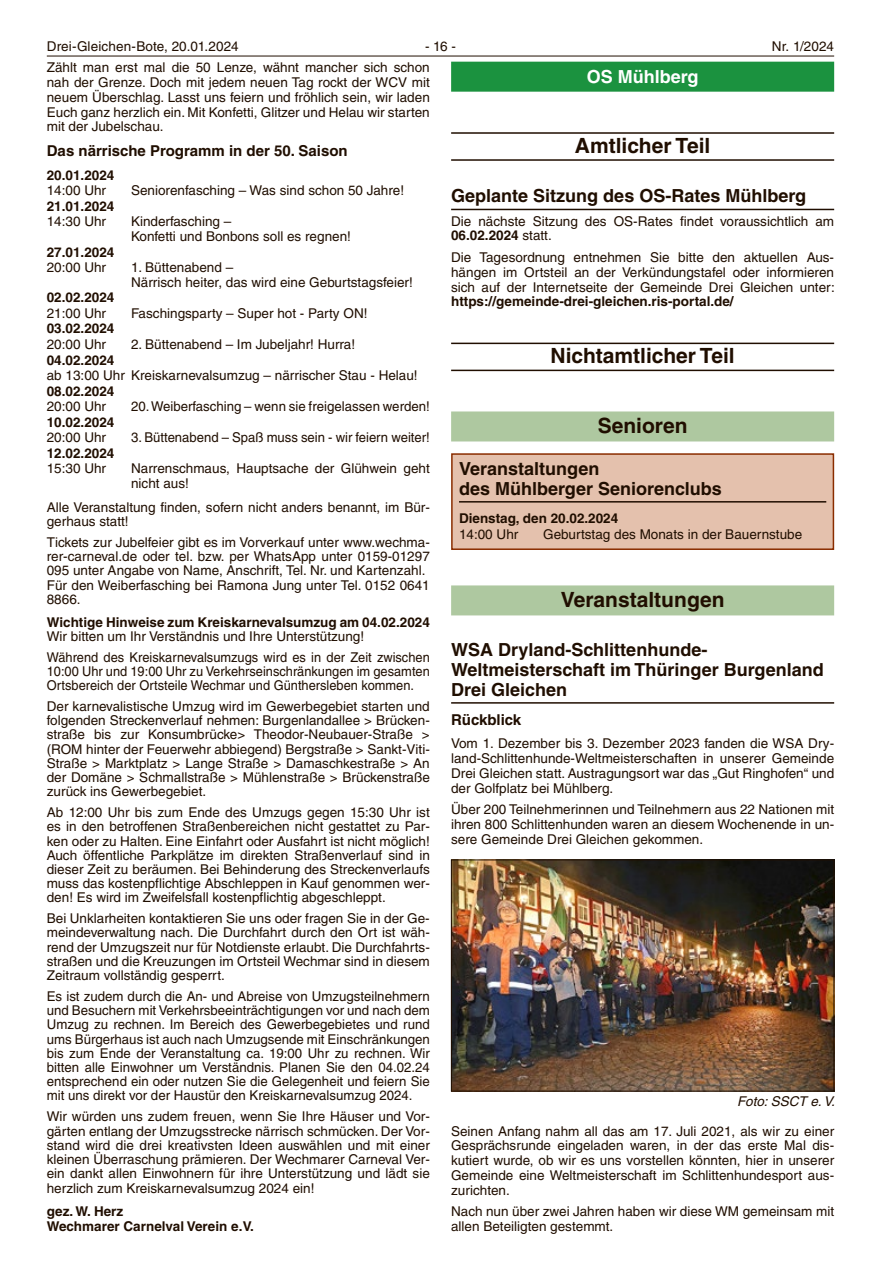
<style>
.page{position:relative;width:881px;height:1263px;background:#fff}
.page>*{position:absolute;margin:0;border:0;box-sizing:border-box;transform-origin:0 0}
.t1{font:700 21px "Helvetica LT";color:#200e00}
.t2{font:700 18px/19.6px "Helvetica LT";color:#200e00}
.t3{font:700 18px "Helvetica LT";color:#fff}
.t4{font:700 15px "Helvetica LT";color:#200e00}
.t5{font:13.5px/14.2px "Helvetica LT";color:#200e00;text-align:justify}
.t6{font:700 13.5px/14.9px "Helvetica LT";color:#200e00}
.t7{font:13.5px/14.2px "Helvetica LT";color:#200e00;scale:.95 1}
.t8{font:italic 13.5px "Helvetica LT";color:#200e00}
.s1{font-weight:700}
</style>
<div class="page">
<hr style="left:47px;top:56px;width:786px;height:1px;background:#200e00">
<div style="left:451px;top:62px;width:382px;height:30px;background:#1b923f"></div>
<hr style="left:451px;top:132px;width:382px;height:2px;background:#200e00">
<hr style="left:451px;top:159px;width:382px;height:2px;background:#200e00">
<hr style="left:451px;top:209px;width:382px;height:1px;background:#200e00">
<hr style="left:451px;top:343px;width:382px;height:1px;background:#200e00">
<hr style="left:451px;top:370px;width:382px;height:1px;background:#200e00">
<div style="left:451px;top:411px;width:382px;height:30px;background:#aec8a0"></div>
<div style="left:451px;top:585px;width:382px;height:30px;background:#aec8a0"></div>
<hr style="left:451px;top:702px;width:382px;height:2px;background:#200e00">
<div style="left:451px;top:454px;width:382px;height:95px;background:#e4c1ad"></div>
<hr style="left:459px;top:501px;width:367px;height:2px;background:#200e00">
<div style="left:451px;top:453px;width:382px;height:97px;border:2px solid #8a2d00"></div>
<img style="left:453px;top:862px;width:378px;height:227px">
<div style="left:451px;top:860px;width:382px;height:231px;border:1px solid #200e00"></div>
<p class="t5" style="left:47px;top:39px;width:193px">Drei-Gleichen-Bote, 20.01.2024</p>
<p class="t5" style="left:425px;top:39px;width:32px">- 16 -</p>
<p class="t5" style="left:771px;top:39px;width:63px">Nr. 1/2024</p>
<h2 class="t3" style="left:586px;top:66px;width:113px">OS Mühlberg</h2>
<p class="t5" style="left:47px;top:60px;width:384px;line-height:14.9px">Zählt man erst mal die 50 Lenze, wähnt mancher sich schon nah der Grenze. Doch mit jedem neuen Tag rockt der WCV mit neuem Überschlag. Lasst uns feiern und fröhlich sein, wir laden Euch ganz herzlich ein. Mit Konfetti, Glitzer und Helau wir starten mit der Jubelschau.</p>
<p class="t4" style="left:47px;top:142px;width:302px">Das närrische Programm in der 50. Saison</p>
<p class="t6" style="left:47px;top:167px;width:69px">20.01.2024</p>
<p class="t5" style="left:47px;top:183px;width:61px">14:00 Uhr</p>
<p class="t5" style="left:131px;top:183px;width:274px">Seniorenfasching – Was sind schon 50 Jahre!</p>
<p class="t6" style="left:47px;top:198px;width:69px">21.01.2024</p>
<p class="t5" style="left:47px;top:214px;width:61px">14:30 Uhr</p>
<p class="t5" style="left:131px;top:214px;width:221px;line-height:14.7px">Kinderfasching –<br>Konfetti und Bonbons soll es regnen!</p>
<p class="t6" style="left:47px;top:244px;width:69px">27.01.2024</p>
<p class="t5" style="left:47px;top:260px;width:61px">20:00 Uhr</p>
<p class="t5" style="left:131px;top:260px;width:283px;line-height:14.7px">1. Büttenabend –<br>Närrisch heiter, das wird eine Geburtstagsfeier!</p>
<p class="t6" style="left:47px;top:290px;width:69px">02.02.2024</p>
<p class="t5" style="left:47px;top:306px;width:61px">21:00 Uhr</p>
<p class="t5" style="left:131px;top:306px;width:238px">Faschingsparty – Super hot - Party ON!</p>
<p class="t6" style="left:47px;top:321px;width:69px">03.02.2024</p>
<p class="t5" style="left:47px;top:337px;width:61px">20:00 Uhr</p>
<p class="t5" style="left:131px;top:337px;width:225px">2. Büttenabend – Im Jubeljahr! Hurra!</p>
<p class="t6" style="left:47px;top:352px;width:69px">04.02.2024</p>
<p class="t5" style="left:47px;top:368px;width:372px">ab 13:00 Uhr Kreiskarnevalsumzug – närrischer Stau - Helau!</p>
<p class="t6" style="left:47px;top:383px;width:69px">08.02.2024</p>
<p class="t5" style="left:47px;top:399px;width:61px">20:00 Uhr</p>
<p class="t5" style="left:131px;top:399px;width:300px">20. Weiberfasching – wenn sie freigelassen werden!</p>
<p class="t6" style="left:47px;top:414px;width:69px">10.02.2024</p>
<p class="t5" style="left:47px;top:430px;width:61px">20:00 Uhr</p>
<p class="t5" style="left:131px;top:430px;width:300px">3. Büttenabend – Spaß muss sein - wir feiern weiter!</p>
<p class="t6" style="left:47px;top:445px;width:69px">12.02.2024</p>
<p class="t5" style="left:47px;top:461px;width:61px">15:30 Uhr</p>
<p class="t5" style="left:131px;top:461px;width:300px;line-height:14.7px">Narrenschmaus, Hauptsache der Glühwein geht nicht aus!</p>
<p class="t5" style="left:47px;top:500px;width:384px">Alle Veranstaltung finden, sofern nicht anders benannt, im Bür&shy;gerhaus statt!</p>
<p class="t5" style="left:47px;top:535px;width:384px;text-align:left">Tickets zur Jubelfeier gibt es im Vorverkauf unter www.wechma&shy;rer-carneval.de oder tel. bzw. per WhatsApp unter 0159-01297<br>095 unter Angabe von Name, Anschrift, Tel. Nr. und Kartenzahl.<br>Für den Weiberfasching bei Ramona Jung unter Tel. 0152 0641<br>8866.</p>
<p class="t6" style="left:47px;top:614px;width:384px">Wichtige Hinweise zum Kreiskarnevalsumzug am 04.02.2024</p>
<p class="t5" style="left:47px;top:625px;width:384px;line-height:21px">Wir bitten um Ihr Verständnis und Ihre Unterstützung!<br>Während des Kreiskarnevalsumzugs wird es in der Zeit zwischen</p>
<p class="t7" style="left:47px;top:664px;width:404px">10:00 Uhr und 19:00 Uhr zu Verkehrseinschränkungen im gesamten<br>Ortsbereich der Ortsteile Wechmar und Günthersleben kommen.</p>
<p class="t5" style="left:47px;top:699px;width:384px">Der karnevalistische Umzug wird im Gewerbegebiet starten und folgenden Streckenverlauf nehmen: Burgenlandallee &gt; Brücken&shy;straße bis zur Konsumbrücke&gt; Theodor-Neubauer-Straße &gt; (ROM hinter der Feuerwehr abbiegend) Bergstraße &gt; Sankt-Viti-Straße &gt; Marktplatz &gt; Lange Straße &gt; Damaschkestraße &gt; An der Domäne &gt; Schmallstraße &gt; Mühlenstraße &gt; Brückenstraße zurück ins Gewerbegebiet.</p>
<p class="t5" style="left:47px;top:805px;width:384px">Ab 12:00 Uhr bis zum Ende des Umzugs gegen 15:30 Uhr ist es in den betroffenen Straßenbereichen nicht gestattet zu Par&shy;ken oder zu Halten. Eine Einfahrt oder Ausfahrt ist nicht möglich!<br>Auch öffentliche Parkplätze im direkten Straßenverlauf sind in dieser Zeit zu beräumen. Bei Behinderung des Streckenverlaufs muss das kostenpflichtige Abschleppen in Kauf genommen wer&shy;den! Es wird im Zweifelsfall kostenpflichtig abgeschleppt.</p>
<p class="t5" style="left:47px;top:911px;width:384px">Bei Unklarheiten kontaktieren Sie uns oder fragen Sie in der Ge&shy;meindeverwaltung nach. Die Durchfahrt durch den Ort ist wäh&shy;rend der Umzugszeit nur für Notdienste erlaubt. Die Durchfahrts&shy;straßen und die Kreuzungen im Ortsteil Wechmar sind in diesem Zeitraum vollständig gesperrt.</p>
<p class="t5" style="left:47px;top:989px;width:384px">Es ist zudem durch die An- und Abreise von Umzugsteilnehmern und Besuchern mit Verkehrsbeeinträchtigungen vor und nach dem Umzug zu rechnen. Im Bereich des Gewerbegebietes und rund ums Bürgerhaus ist auch nach Umzugsende mit Einschränkungen bis zum Ende der Veranstaltung ca. 19:00 Uhr zu rechnen. Wir bitten alle Einwohner um Verständnis. Planen Sie den 04.02.24 entsprechend ein oder nutzen Sie die Gelegenheit und feiern Sie mit uns direkt vor der Haustür den Kreiskarnevalsumzug 2024.</p>
<p class="t5" style="left:47px;top:1109px;width:384px">Wir würden uns zudem freuen, wenn Sie Ihre Häuser und Vor&shy;gärten entlang der Umzugsstrecke närrisch schmücken. Der Vor&shy;stand wird die drei kreativsten Ideen auswählen und mit einer kleinen Überraschung prämieren. Der Wechmarer Carneval Ver&shy;ein dankt allen Einwohnern für ihre Unterstützung und lädt sie herzlich zum Kreiskarnevalsumzug 2024 ein!</p>
<p class="t6" style="left:47px;top:1204px;width:208px">gez. W. Herz<br>Wechmarer Carnelval Verein e.V.</p>
<h1 class="t1" style="left:574px;top:133px;width:137px">Amtlicher Teil</h1>
<h2 class="t2" style="left:451px;top:186px;width:356px">Geplante Sitzung des OS-Rates Mühlberg</h2>
<p class="t5" style="left:451px;top:213px;width:384px;line-height:14.9px">Die nächste Sitzung des OS-Rates findet voraussichtlich am<br><span class="s1">06.02.2024</span> statt.</p>
<p class="t5" style="left:451px;top:250px;width:385px;line-height:14.9px">Die Tagesordnung entnehmen Sie bitte den aktuellen Aus&shy;hängen im Ortsteil an der Verkündungstafel oder informieren sich auf der Internetseite der Gemeinde Drei Gleichen unter:</p>
<p class="t6" style="left:451px;top:294px;width:284px">https://gemeinde-drei-gleichen.ris-portal.de/</p>
<h1 class="t1" style="left:550px;top:343px;width:186px">Nichtamtlicher Teil</h1>
<h1 class="t1" style="left:597px;top:413px;width:91px">Senioren</h1>
<h2 class="t2" style="left:459px;top:459px;width:264px">Veranstaltungen<br>des Mühlberger Seniorenclubs</h2>
<p class="t6" style="left:459px;top:510px;width:161px">Dienstag, den 20.02.2024</p>
<p class="t5" style="left:459px;top:527px;width:61px">14:00 Uhr</p>
<p class="t5" style="left:543px;top:527px;width:260px">Geburtstag des Monats in der Bauernstube</p>
<h1 class="t1" style="left:560px;top:587px;width:165px">Veranstaltungen</h1>
<h2 class="t2" style="left:451px;top:640px;width:374px">WSA Dryland-Schlittenhunde-<br>Weltmeisterschaft im Thüringer Burgenland<br>Drei Gleichen</h2>
<p class="t4" style="left:451px;top:710px;width:72px">Rückblick</p>
<p class="t5" style="left:451px;top:736px;width:384px;line-height:14.9px">Vom 1. Dezember bis 3. Dezember 2023 fanden die WSA Dry&shy;land-Schlittenhunde-Weltmeisterschaften in unserer Gemeinde Drei Gleichen statt. Austragungsort war das „Gut Ringhofen“ und der Golfplatz bei Mühlberg.</p>
<p class="t5" style="left:451px;top:802px;width:384px;line-height:14.9px">Über 200 Teilnehmerinnen und Teilnehmern aus 22 Nationen mit ihren 800 Schlittenhunden waren an diesem Wochenende in un&shy;sere Gemeinde Drei Gleichen gekommen.</p>
<p class="t8" style="left:737px;top:1093px;width:99px">Foto: SSCT e. V.</p>
<p class="t5" style="left:451px;top:1123px;width:384px;line-height:14.9px">Seinen Anfang nahm all das am 17. Juli 2021, als wir zu einer Gesprächsrunde eingeladen waren, in der das erste Mal dis&shy;kutiert wurde, ob wir es uns vorstellen könnten, hier in unserer Gemeinde eine Weltmeisterschaft im Schlittenhundesport aus&shy;zurichten.</p>
<p class="t5" style="left:451px;top:1204px;width:384px;line-height:14.9px">Nach nun über zwei Jahren haben wir diese WM gemeinsam mit allen Beteiligten gestemmt.</p>
</div>
